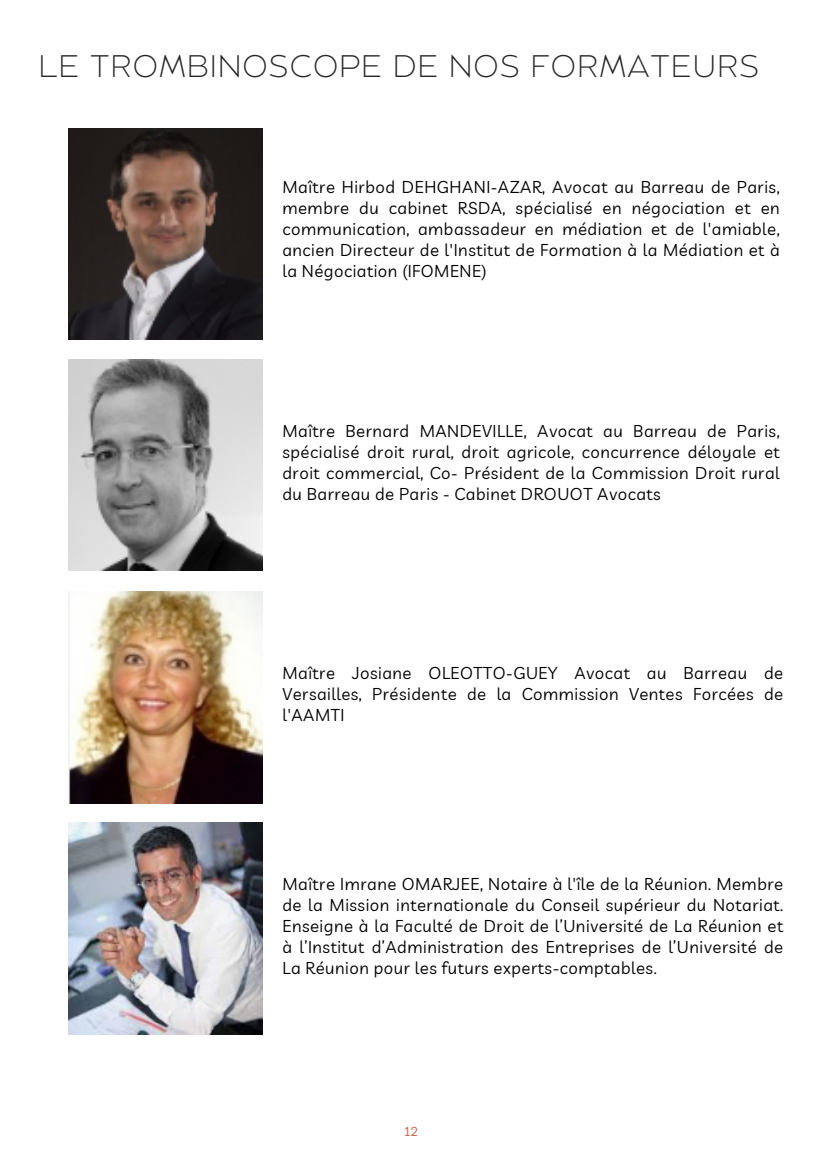
<style>
.page{position:relative;width:822px;height:1163px;background:#fff}
.page>*{position:absolute;margin:0;border:0;box-sizing:border-box;transform-origin:0 0}
.t1{font:200 31.2px "Balgin";letter-spacing:.04em;color:#000}
.t2{font:16.8px/21px "Livvic";letter-spacing:.03em;color:#000;text-align:justify}
.t3{font:12.8px "Be Vietnam";color:#d66049}
</style>
<div class="page">
<img style="left:69px;top:128px;width:193px;height:212px">
<img style="left:69px;top:359px;width:193px;height:212px">
<img style="left:69px;top:592px;width:193px;height:211px">
<img style="left:69px;top:823px;width:193px;height:211px">
<h1 class="t1" style="left:38px;top:54px;width:722px">LE TROMBINOSCOPE DE NOS FORMATEURS</h1>
<p class="t2" style="left:282px;top:176px;width:499px">Maître Hirbod DEHGHANI-AZAR, Avocat au Barreau de Paris, membre du cabinet RSDA, spécialisé en négociation et en communication, ambassadeur en médiation et de l'amiable, ancien Directeur de l'Institut de Formation à la Médiation et à la Négociation (IFOMENE)</p>
<p class="t2" style="left:282px;top:420px;width:499px">Maître Bernard MANDEVILLE, Avocat au Barreau de Paris, spécialisé droit rural, droit agricole, concurrence déloyale et droit commercial, Co- Président de la Commission Droit rural du Barreau de Paris - Cabinet DROUOT Avocats</p>
<p class="t2" style="left:282px;top:662px;width:502px">Maître Josiane OLEOTTO-GUEY Avocat au Barreau de Versailles, Présidente de la Commission Ventes Forcées de l'AAMTI</p>
<p class="t2" style="left:282px;top:873px;width:502px">Maître Imrane OMARJEE, Notaire à l'île de la Réunion. Membre de la Mission internationale du Conseil supérieur du Notariat.<br>Enseigne à la Faculté de Droit de l’Université de La Réunion et à l’Institut d’Administration des Entreprises de l’Université de La Réunion pour les futurs experts-comptables.</p>
<p class="t3" style="left:404px;top:1120px;width:15px">12</p>
</div>
